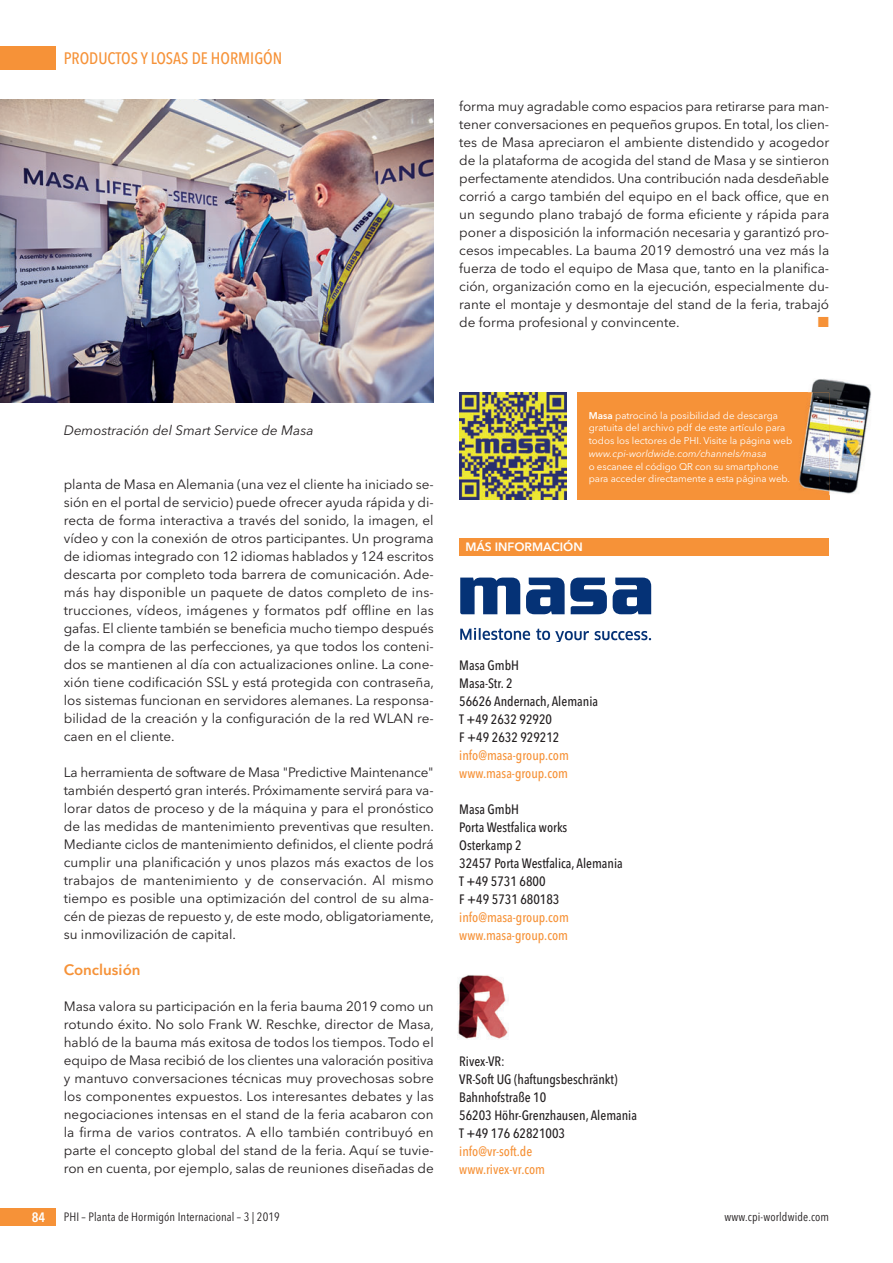
<style>
.page{position:relative;width:893px;height:1263px;background:#fff}
.page>*{position:absolute;margin:0;border:0;box-sizing:border-box;transform-origin:0 0}
.t1{font:500 16.5px "Avenir Next Condensed";color:#f69238}
.t2{font:600 15px "Avenir Next";color:#f69238}
.t3{font:13.5px/18px "Avenir Next";color:#231f20;text-align:justify}
.t4{font:500 13.5px/18px "Avenir Next Condensed";color:#231f20}
.t5{font:500 13.5px/18px "Avenir Next Condensed";color:#f69238}
.t6{font:italic 13.5px "Avenir Next";color:#231f20}
.t7{font:600 13.5px "Avenir Next Condensed";color:#fff}
.t8{font:13.5px "European Pi Three";color:#f69238}
.t9{font:12px "Avenir Next Condensed";letter-spacing:.01em;color:#231f20}
.t10{font:600 12px "Avenir Next";color:#fff}
.t11{font:9.75px/12.8px "Avenir Next";color:#fff}
.t12{font:italic 9.75px "Avenir Next";color:#fff}
.s1{font-weight:600}
</style>
<div class="page">
<div style="left:0;top:47px;width:55px;height:23px;background:#f69238"></div>
<div style="left:0;top:1208px;width:55px;height:18px;background:#f69238"></div>
<div style="left:577px;top:392px;width:252px;height:108px;background:#f69238"></div>
<img style="left:459px;top:393px;width:108px;height:107px">
<img style="left:811px;top:379px;width:60px;height:121px">
<img style="left:799px;top:392px;width:30px;height:103px">
<img style="left:0;top:100px;width:434px;height:302px">
<div style="left:459px;top:538px;width:370px;height:17px;background:#f69238"></div>
<svg style="left:460px;top:628px;width:70px;height:12px"></svg>
<svg style="left:536px;top:629px;width:53px;height:13px"></svg>
<svg style="left:595px;top:631px;width:56px;height:9px"></svg>
<svg style="left:613px;top:578px;width:38px;height:36px"></svg>
<svg style="left:526px;top:578px;width:81px;height:36px"></svg>
<svg style="left:460px;top:578px;width:60px;height:36px"></svg>
<img style="left:457px;top:975px;width:51px;height:65px">
<p class="t1" style="left:64px;top:51px;width:220px">PRODUCTOS Y LOSAS DE HORMIGÓN</p>
<p class="t3" style="left:459px;top:98px;width:371px">forma muy agradable como espacios para retirarse para man&shy;tener conversaciones en pequeños grupos. En total, los clien&shy;tes de Masa apreciaron el ambiente distendido y acogedor de la plataforma de acogida del stand de Masa y se sintieron perfectamente atendidos. Una contribución nada desdeñable corrió a cargo también del equipo en el back office, que en un segundo plano trabajó de forma eficiente y rápida para poner a disposición la información necesaria y garantizó pro&shy;cesos impecables. La bauma 2019 demostró una vez más la fuerza de todo el equipo de Masa que, tanto en la planifica&shy;ción, organización como en la ejecución, especialmente du&shy;rante el montaje y desmontaje del stand de la feria, trabajó de forma profesional y convincente.</p>
<p class="t8" style="left:818px;top:314px;width:13px">-</p>
<p class="t6" style="left:64px;top:424px;width:251px">Demostración del Smart Service de Masa</p>
<p class="t3" style="left:64px;top:476px;width:372px">planta de Masa en Alemania (una vez el cliente ha iniciado se&shy;sión en el portal de servicio) puede ofrecer ayuda rápida y di&shy;recta de forma interactiva a través del sonido, la imagen, el vídeo y con la conexión de otros participantes. Un programa de idiomas integrado con 12 idiomas hablados y 124 escritos descarta por completo toda barrera de comunicación. Ade&shy;más hay disponible un paquete de datos completo de ins&shy;trucciones, vídeos, imágenes y formatos pdf offline en las gafas. El cliente también se beneficia mucho tiempo después de la compra de las perfecciones, ya que todos los conteni&shy;dos se mantienen al día con actualizaciones online. La cone&shy;xión tiene codificación SSL y está protegida con contraseña, los sistemas funcionan en servidores alemanes. La responsa&shy;bilidad de la creación y la configuración de la red WLAN re&shy;caen en el cliente.</p>
<p class="t3" style="left:64px;top:764px;width:372px">La herramienta de software de Masa "Predictive Maintenance" también despertó gran interés. Próximamente servirá para va&shy;lorar datos de proceso y de la máquina y para el pronóstico de las medidas de mantenimiento preventivas que resulten.<br>Mediante ciclos de mantenimiento definidos, el cliente podrá cumplir una planificación y unos plazos más exactos de los trabajos de mantenimiento y de conservación. Al mismo tiempo es posible una optimización del control de su alma&shy;cén de piezas de repuesto y, de este modo, obligatoriamente, su inmovilización de capital.</p>
<p class="t2" style="left:64px;top:963px;width:78px">Conclusión</p>
<p class="t3" style="left:64px;top:998px;width:372px">Masa valora su participación en la feria bauma 2019 como un rotundo éxito. No solo Frank W. Reschke, director de Masa, habló de la bauma más exitosa de todos los tiempos. Todo el equipo de Masa recibió de los clientes una valoración positiva y mantuvo conversaciones técnicas muy provechosas sobre los componentes expuestos. Los interesantes debates y las negociaciones intensas en el stand de la feria acabaron con la firma de varios contratos. A ello también contribuyó en parte el concepto global del stand de la feria. Aquí se tuvie&shy;ron en cuenta, por ejemplo, salas de reuniones diseñadas de</p>
<p class="t11" style="left:589px;top:410px;width:205px"><span class="s1">Masa</span> patrocinó la posibilidad de descarga gratuita del archivo pdf de este artículo para todos los lectores de PHI. Visite la página web</p>
<p class="t12" style="left:589px;top:449px;width:179px">www.cpi-worldwide.com/channels/masa</p>
<p class="t11" style="left:589px;top:461px;width:203px">o escanee el código QR con su smartphone pa ra acceder directamente a esta página web.</p>
<p class="t10" style="left:465px;top:542px;width:119px">MÁS INFORMACIÓN</p>
<p class="t4" style="left:459px;top:657px;width:140px">Masa GmbH<br>Masa-Str. 2<br>56626 Andernach, Alemania<br>T +49 2632 92920<br>F +49 2632 929212</p>
<p class="t5" style="left:459px;top:747px;width:111px">info@masa-group.com www.masa-group.com</p>
<p class="t4" style="left:459px;top:801px;width:165px">Masa GmbH<br>Porta Westfalica works<br>Osterkamp 2<br>32457 Porta Westfalica, Alemania<br>T +49 5731 6800<br>F +49 5731 680183</p>
<p class="t5" style="left:459px;top:909px;width:111px">info@masa-group.com www.masa-group.com</p>
<p class="t4" style="left:459px;top:1053px;width:179px">Rivex-VR:<br>VR-Soft UG (haftungsbeschränkt)<br>Bahnhofstraße 10<br>56203 Höhr-Grenzhausen, Alemania<br>T +49 176 62821003</p>
<p class="t5" style="left:459px;top:1143px;width:87px">info@vr-soft.de www.rivex-vr.com</p>
<p class="t7" style="left:32px;top:1211px;width:15px">84</p>
<p class="t9" style="left:64px;top:1211px;width:218px">PHI – Planta de Hormigón Internacional – 3 | 2019</p>
<p class="t9" style="left:725px;top:1211px;width:106px">www.cpi-worldwide.com</p>
</div>
